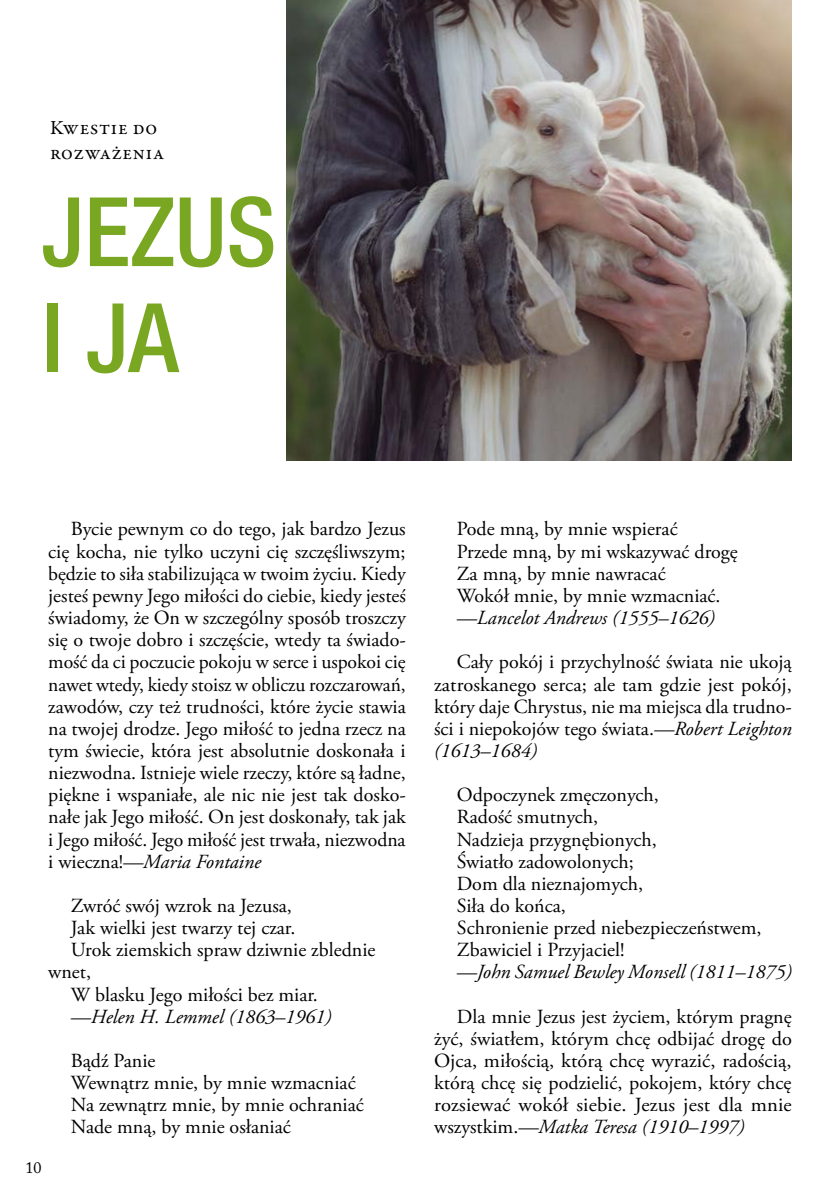
<style>
.page{position:relative;width:840px;height:1191px;background:#fff}
.page>*{position:absolute;margin:0;border:0;box-sizing:border-box;transform-origin:0 0}
.t1{font:500 condensed 96px/106px "Helvetica Neue LT Pro";color:#79a722}
.t2{font:20px/22.2px "Adobe Garamond Pro";color:#000;text-align:justify}
.t3{font:italic 20px "Adobe Garamond Pro";color:#000}
.t4{font:20px/25px "Garamond Premr Pro";letter-spacing:.03em;color:#000}
.t5{font:16px "Adobe Caslon Pro";color:#000}
.s1{font-style:italic}
</style>
<div class="page">
<img style="left:287px;top:0;width:504px;height:461px">
<p class="t4" style="left:50px;top:116px;width:116px">Kwestie do rozważenia</p>
<h1 class="t1" style="left:42px;top:178px;width:236px">JEZUS<br>I JA</h1>
<p class="t2" style="left:48px;top:519px;width:359px;text-indent:23px">Bycie pewnym co do tego, jak bardzo Jezus cię kocha, nie tylko uczyni cię szczęśliwszym; będzie to siła stabilizująca w twoim życiu. Kiedy jesteś pewny Jego miłości do ciebie, kiedy jesteś świadomy, że On w szczególny sposób troszczy się o twoje dobro i szczęście, wtedy ta świado&shy;mość da ci poczucie pokoju w serce i uspokoi cię nawet wtedy, kiedy stoisz w obliczu rozczarowań, zawodów, czy też trudności, które życie stawia na twojej drodze. Jego miłość to jedna rzecz na tym świecie, która jest absolutnie doskonała i niezwodna. Istnieje wiele rzeczy, które są ładne, piękne i wspaniałe, ale nic nie jest tak dosko&shy;nałe jak Jego miłość. On jest doskonały, tak jak i Jego miłość. Jego miłość jest trwała, niezwodna i wieczna!<span class="s1">—Maria Fontaine</span></p>
<p class="t2" style="left:71px;top:895px;width:222px">Zwróć swój wzrok na Jezusa,</p>
<p class="t2" style="left:71px;top:917px;width:226px">Jak wielki jest twarzy tej czar.</p>
<p class="t2" style="left:71px;top:939px;width:306px">Urok ziemskich spraw dziwnie zblednie</p>
<p class="t2" style="left:48px;top:961px;width:44px">wnet,</p>
<p class="t2" style="left:71px;top:983px;width:248px">W blasku Jego miłości bez miar.</p>
<p class="t3" style="left:71px;top:1004px;width:262px">—Helen H. Lemmel (1863–1961)</p>
<p class="t2" style="left:71px;top:1050px;width:294px;text-align:left">Bądź Panie<br>Wewnątrz mnie, by mnie wzmacniać<br>Na zewnątrz mnie, by mnie ochraniać<br>Nade mną, by mnie osłaniać</p>
<p class="t5" style="left:25px;top:1158px;width:18px">10</p>
<p class="t2" style="left:456px;top:519px;width:282px;text-align:left">Pode mną, by mnie wspierać<br>Przede mną, by mi wskazywać drogę<br>Za mną, by mnie nawracać<br>Wokół mnie, by mnie wzmacniać.</p>
<p class="t3" style="left:456px;top:605px;width:259px">—Lancelot Andrews (1555–1626)</p>
<p class="t2" style="left:434px;top:651px;width:359px;text-indent:23px">Cały pokój i przychylność świata nie ukoją zatroskanego serca; ale tam gdzie jest pokój, który daje Chrystus, nie ma miejsca dla trudno&shy;ści i niepokojów tego świata.<span class="s1">—Robert Leighton (1613–1684)</span></p>
<p class="t2" style="left:456px;top:784px;width:306px;text-align:left">Odpoczynek zmęczonych,<br>Radość smutnych,<br>Nadzieja przygnębionych,<br>Światło zadowolonych;<br>Dom dla nieznajomych,<br>Siła do końca,<br>Schronienie przed niebezpieczeństwem,<br>Zbawiciel i Przyjaciel!</p>
<p class="t3" style="left:456px;top:960px;width:336px">—John Samuel Bewley Monsell (1811–1875)</p>
<p class="t2" style="left:434px;top:1006px;width:359px;text-indent:23px">Dla mnie Jezus jest życiem, którym pragnę żyć, światłem, którym chcę odbijać drogę do Ojca, miłością, którą chcę wyrazić, radością, którą chcę się podzielić, pokojem, który chcę rozsiewać wokół siebie. Jezus jest dla mnie wszystkim.<span class="s1">—Matka Teresa (1910–1997)</span></p>
</div>
